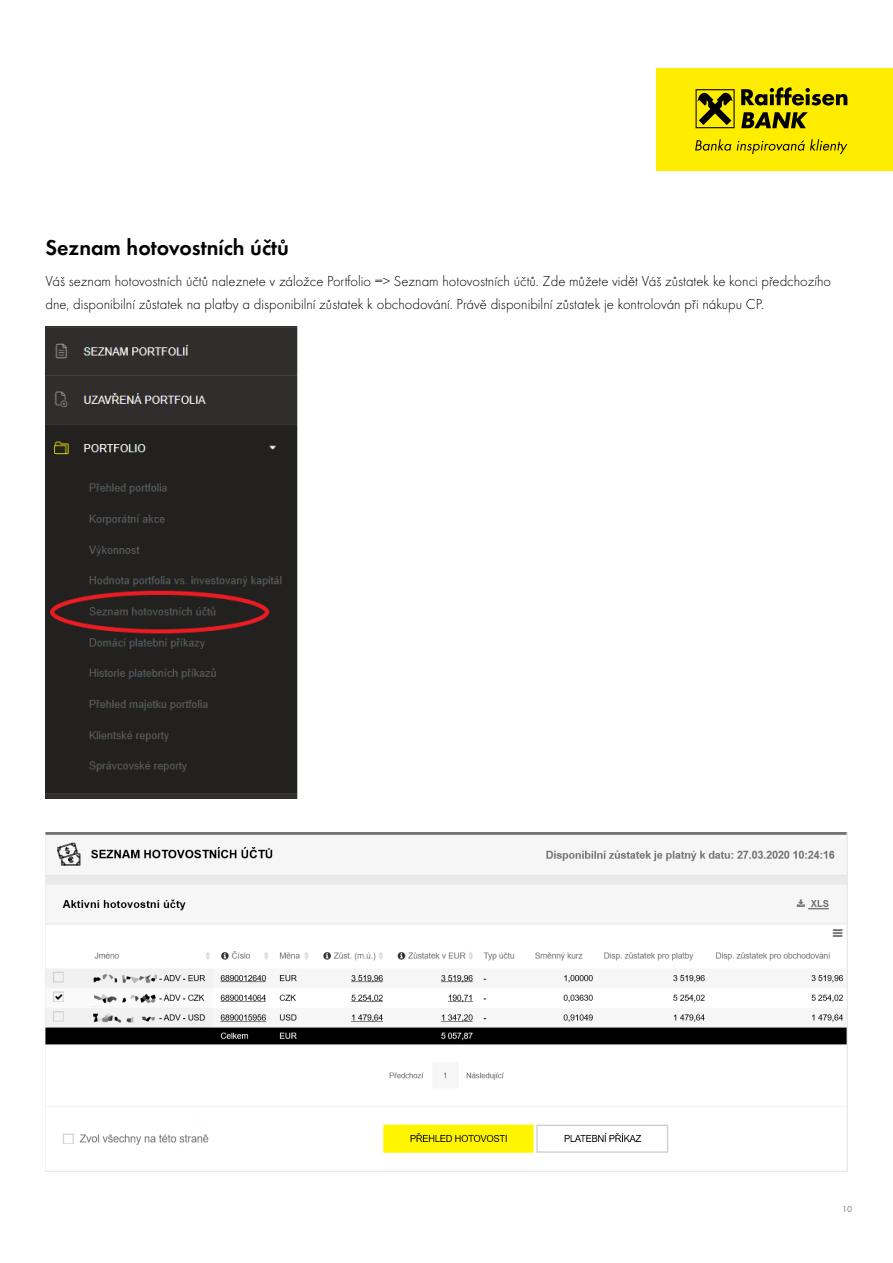
<style>
.page{position:relative;width:893px;height:1263px;background:#fff}
.page>*{position:absolute;margin:0;border:0;box-sizing:border-box;transform-origin:0 0}
.t1{font:600 22.5px "Futura TOT";color:#000}
.t2{font:15px/22.5px "Futura TOT Ligh";color:#000}
.t3{font:9px "Futura TOT";color:#707172}
</style>
<div class="page">
<div style="left:656px;top:68px;width:237px;height:102px;background:#ffed00"></div>
<svg style="left:741px;top:87px;width:106px;height:41px"></svg>
<svg style="left:695px;top:139px;width:36px;height:12px"></svg>
<svg style="left:737px;top:139px;width:110px;height:15px"></svg>
<svg style="left:696px;top:89px;width:39px;height:39px"></svg>
<img style="left:45px;top:326px;width:253px;height:472px">
<img style="left:45px;top:833px;width:802px;height:338px">
<h1 class="t1" style="left:45px;top:234px;width:245px">Seznam hotovostních účtů</h1>
<p class="t2" style="left:45px;top:270px;width:787px">Váš seznam hotovostních účtů naleznete v záložce Portfolio =&gt; Seznam hotovostních účtů. Zde můžete vidět Váš zůstatek ke konci předchozího dne, disponibilní zůstatek na platby a disponibilní zůstatek k obchodování. Právě disponibilní zůstatek je kontrolován při nákupu CP.</p>
<p class="t3" style="left:842px;top:1204px;width:12px">10</p>
</div>
